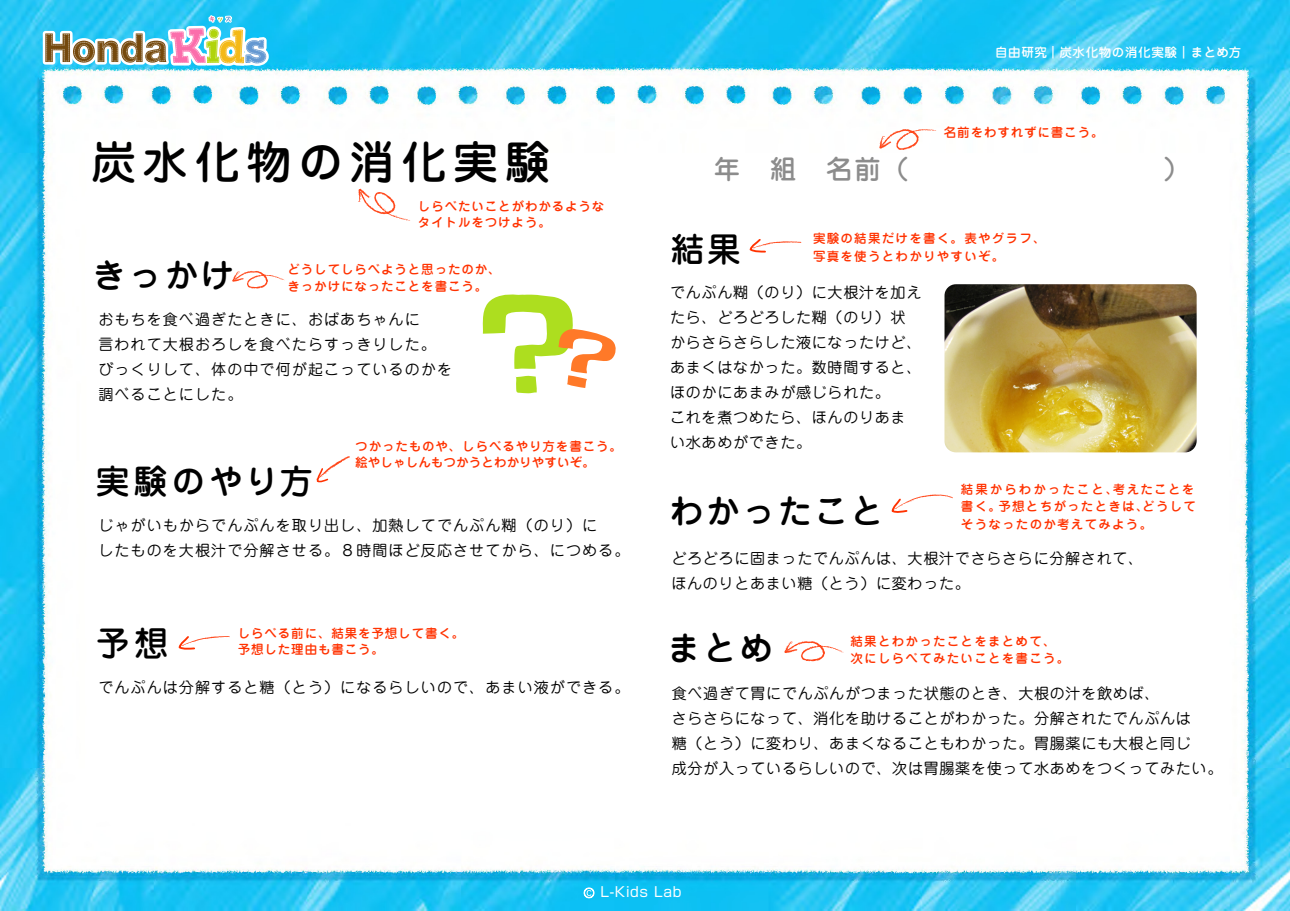
<style>
.page{position:relative;width:1290px;height:911px;background:#fff}
.page>*{position:absolute;margin:0;border:0;box-sizing:border-box;transform-origin:0 0}
.t1{font:500 45px "Jun 34 Pro";letter-spacing:.15em;color:#000}
.t2{font:500 33.75px "Jun 34 Pro";letter-spacing:.07em;color:#000}
.t3{font:500 26.25px "Jun 34 Pro";color:#8c8c8c}
.t4{font:15px/25px "Jun 201 Pro";letter-spacing:.05em;color:#000}
.t5{font:15px/25px "Jun 201 Pro";letter-spacing:.075em;color:#000}
.t6{font:13.75px "Shin Go Pro";letter-spacing:.05em;color:#fff}
.t7{font:500 12.5px/17.5px "Jun 34 Pro";letter-spacing:.1em;color:#ff3200}
.t8{font:500 12.5px/16.2px "Jun 34 Pro";letter-spacing:.07em;color:#ff3200}
.t9{font:500 12.5px/16.2px "Jun 34 Pro";letter-spacing:.01em;color:#ff3200}
.t10{font:500 12.5px "Jun 34 Pro";letter-spacing:.05em;color:#fff}
</style>
<div class="page">
<img style="left:0;top:0;width:1290px;height:911px">
<svg style="left:481px;top:294px;width:136px;height:99px"></svg>
<svg style="left:357px;top:189px;width:54px;height:32px"></svg>
<svg style="left:878px;top:129px;width:59px;height:21px"></svg>
<svg style="left:783px;top:641px;width:61px;height:21px"></svg>
<svg style="left:316px;top:456px;width:34px;height:26px"></svg>
<svg style="left:890px;top:494px;width:63px;height:19px"></svg>
<svg style="left:748px;top:237px;width:53px;height:16px"></svg>
<svg style="left:177px;top:634px;width:53px;height:16px"></svg>
<svg style="left:40px;top:0;width:245px;height:315px"></svg>
<img style="left:944px;top:284px;width:252px;height:168px">
<svg style="left:583px;top:887px;width:11px;height:11px"></svg>
<h1 class="t1" style="left:91px;top:126px;width:460px">炭水化物の消化実験</h1>
<h2 class="t2" style="left:92px;top:249px;width:144px">きっかけ</h2>
<p class="t8" style="left:418px;top:196px;width:188px">しらべたいことがわかるようなタイトルをつけよう。</p>
<p class="t8" style="left:287px;top:260px;width:215px">どうしてしらべようと思ったのか、きっかけになったことを書こう。</p>
<p class="t5" style="left:98px;top:305px;width:355px">おもちを食べ過ぎたときに、おばあちゃんに<br>言われて大根おろしを食べたらすっきりした。びっくりして、体の中で何が起こっているのかを調べることにした。</p>
<h2 class="t2" style="left:96px;top:455px;width:219px">実験のやり方</h2>
<p class="t9" style="left:355px;top:437px;width:268px">つかったものや、しらべるやり方を書こう。絵やしゃしんもつかうとわかりやすいぞ。</p>
<p class="t5" style="left:98px;top:511px;width:533px">じゃがいもからでんぷんを取り出し、加熱してでんぷん糊（のり）に<br>したものを大根汁で分解させる。８時間ほど反応させてから、につめる。</p>
<h2 class="t2" style="left:96px;top:616px;width:74px">予想</h2>
<p class="t8" style="left:238px;top:624px;width:228px">しらべる前に、結果を予想して書く。予想した理由も書こう。</p>
<p class="t5" style="left:98px;top:673px;width:533px">でんぷんは分解すると糖（とう）になるらしいので、あまい液ができる。</p>
<p class="t10" style="left:995px;top:42px;width:248px">自由研究｜炭水化物の消化実験｜まとめ方</p>
<p class="t8" style="left:944px;top:123px;width:161px">名前をわすれずに書こう。</p>
<h3 class="t3" style="left:714px;top:148px;width:196px">年　組　名前（</h3>
<h3 class="t3" style="left:1135px;top:148px;width:56px">　）</h3>
<h2 class="t2" style="left:671px;top:223px;width:71px">結果</h2>
<p class="t7" style="left:813px;top:228px;width:234px">実験の結果だけを書く。表やグラフ、写真を使うとわかりやすいぞ。</p>
<p class="t4" style="left:670px;top:278px;width:253px">でんぷん糊（のり）に大根汁を加えたら、どろどろした糊（のり）状からさらさらした液になったけど、あまくはなかった。数時間すると、ほのかにあまみが感じられた。<br>これを煮つめたら、ほんのりあまい水あめができた。</p>
<h2 class="t2" style="left:670px;top:485px;width:216px">わかったこと</h2>
<p class="t7" style="left:961px;top:479px;width:236px">結果からわかったこと、考えたことを書く。予想とちがったときは、どうしてそうなったのか考えてみよう。</p>
<p class="t4" style="left:671px;top:544px;width:473px">どろどろに固まったでんぷんは、大根汁でさらさらに分解されて、ほんのりとあまい糖（とう）に変わった。</p>
<h2 class="t2" style="left:667px;top:621px;width:107px">まとめ</h2>
<p class="t7" style="left:850px;top:631px;width:220px">結果とわかったことをまとめて、次にしらべてみたいことを書こう。</p>
<p class="t4" style="left:672px;top:679px;width:552px">食べ過ぎて胃にでんぷんがつまった状態のとき、大根の汁を飲めば、<br>さらさらになって、消化を助けることがわかった。分解されたでんぷんは<br>糖（とう）に変わり、あまくなることもわかった。胃腸薬にも大根と同じ<br>成分が入っているらしいので、次は胃腸薬を使って水あめをつくってみたい。</p>
<p class="t6" style="left:600px;top:880px;width:83px">L-Kids Lab</p>
</div>
